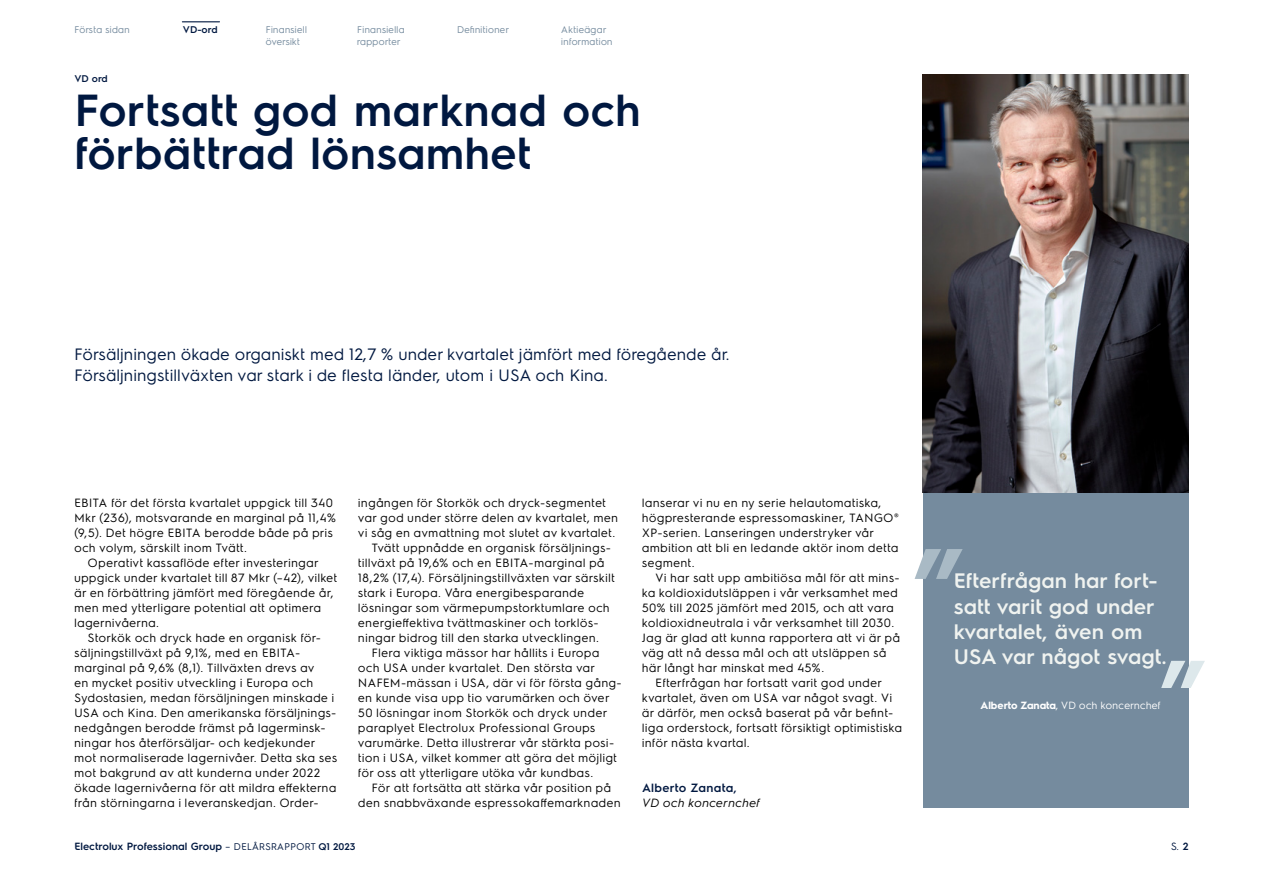
<style>
.page{position:relative;width:1263px;height:893px;background:#fff}
.page>*{position:absolute;margin:0;border:0;box-sizing:border-box;transform-origin:0 0}
.Rubrik_2{font:600 45px/43.5px "Electrolux Sans";color:#001840}
.Citat{font:600 21px/25.2px "Electrolux Sans";color:#f0f3f0}
.Ingress_11_pt{font:16.5px/21px "Electrolux Sans";color:#001840}
.Inbröd{font:12px/15px "Electrolux Sans";letter-spacing:.025em;color:#000}
.Bröd{font:12px/15px "Electrolux Sans";letter-spacing:.025em;color:#000}
.Bröd-2{font:italic 12px "Electrolux Sans";letter-spacing:.02em;color:#000}
.Bröd-3{font:600 12px "Electrolux Sans";letter-spacing:.02em;color:#001840}
.t1{font:600 10.5px "Electrolux Sans";color:#001840}
.Bildtext{font:10.5px "Electrolux Sans";color:#fff}
.t2{font:10.5px "Electrolux Sans";color:#001840}
.Pdf_huvud_introducti{font:9.75px/11.7px "Electrolux Sans";color:#758b9e}
.Pdf_huvud_markerad_i{font:600 9.75px "Electrolux Sans";color:#001840}
.s1{font-weight:700}
.s2{font-weight:400}
.s3{font-weight:400;font-size:9.75px}
.s4{font-size:9.75px}
.s5{font-weight:600}
</style>
<div class="page">
<hr style="left:182px;top:21px;width:37px;height:1px;background:#001840">
<div style="left:923px;top:74px;width:265px;height:734px;background:#758b9e"></div>
<img style="left:923px;top:74px;width:265px;height:418px">
<svg style="left:1161px;top:661px;width:44px;height:27px"></svg>
<svg style="left:915px;top:549px;width:48px;height:30px"></svg>
<p class="Pdf_huvud_introducti" style="left:74px;top:23px;width:57px">Första sidan</p>
<p class="Pdf_huvud_markerad_i" style="left:183px;top:23px;width:36px">VD-ord</p>
<p class="Pdf_huvud_introducti" style="left:266px;top:23px;width:43px">Finansiell översikt</p>
<p class="Pdf_huvud_introducti" style="left:357px;top:23px;width:49px">Finansiella rapporter</p>
<p class="Pdf_huvud_introducti" style="left:457px;top:23px;width:53px">Definitioner</p>
<p class="Pdf_huvud_introducti" style="left:561px;top:23px;width:53px">Aktieägar information</p>
<p class="Pdf_huvud_markerad_i" style="left:74px;top:72px;width:35px">VD ord</p>
<p class="Rubrik_2" style="left:74px;top:85px;width:568px">Fortsatt god marknad och förbättrad lönsamhet</p>
<p class="Ingress_11_pt" style="left:74px;top:342px;width:657px">Försäljningen ökade organiskt med 12,7 % under kvartalet jämfört med föregående år.<br>Försäljningstillväxten var stark i de flesta länder, utom i USA och Kina.</p>
<p class="Bröd" style="left:74px;top:495px;width:263px">EBITA för det första kvartalet uppgick till 340<br>Mkr (236), motsvarande en marginal på 11,4% (9,5). Det högre EBITA berodde både på pris och volym, särskilt inom Tvätt.</p>
<p class="Inbröd" style="left:74px;top:555px;width:265px;text-indent:14px">Operativt kassaflöde efter investeringar uppgick under kvartalet till 87 Mkr (–42), vilket är en förbättring jämfört med föregående år, men med ytterligare potential att optimera lagernivåerna.</p>
<p class="Inbröd" style="left:74px;top:630px;width:264px;text-indent:14px">Storkök och dryck hade en organisk för&shy;säljningstillväxt på 9,1%, med en EBITA&shy;marginal på 9,6% (8,1). Tillväxten drevs av<br>en mycket positiv utveckling i Europa och Sydostasien, medan försäljningen minskade i USA och Kina. Den amerikanska försäljnings&shy;nedgången berodde främst på lagerminsk&shy;ningar hos återförsäljar- och kedjekunder mot normaliserade lagernivåer. Detta ska ses mot bakgrund av att kunderna under 2022 ökade lagernivåerna för att mildra effekterna från störningarna i leveranskedjan. Order-</p>
<p class="Inbröd" style="left:358px;top:495px;width:262px">ingången för Storkök och dryck-segmentet var god under större delen av kvartalet, men vi såg en avmattning mot slutet av kvartalet.</p>
<p class="Inbröd" style="left:358px;top:540px;width:259px;text-indent:14px">Tvätt uppnådde en organisk försäljnings&shy;tillväxt på 19,6% och en EBITA-marginal på 18,2% (17,4). Försäljningstillväxten var särskilt stark i Europa. Våra energibesparande lösningar som värmepumpstorktumlare och energieffektiva tvättmaskiner och torklös&shy;ningar bidrog till den starka utvecklingen.</p>
<p class="Inbröd" style="left:358px;top:645px;width:265px;text-indent:14px">Flera viktiga mässor har hållits i Europa och USA under kvartalet. Den största var NAFEM-mässan i USA, där vi för första gång&shy;en kunde visa upp tio varumärken och över 50 lösningar inom Storkök och dryck under paraplyet Electrolux Professional Groups varumärke. Detta illustrerar vår stärkta posi&shy;tion i USA, vilket kommer att göra det möjligt för oss att ytterligare utöka vår kundbas.</p>
<p class="Inbröd" style="left:358px;top:780px;width:264px;text-align:center">För att fortsätta att stärka vår position på den snabbväxande espressokaffemarknaden</p>
<p class="Inbröd" style="left:642px;top:495px;width:259px">lanserar vi nu en ny serie helautomatiska, högpresterande espressomaskiner, TANGO® XP-serien. Lanseringen understryker vår ambition att bli en ledande aktör inom detta segment.</p>
<p class="Inbröd" style="left:642px;top:570px;width:260px;text-indent:14px">Vi har satt upp ambitiösa mål för att mins&shy;ka koldioxidutsläppen i vår verksamhet med 50% till 2025 jämfört med 2015, och att vara koldioxidneutrala i vår verksamhet till 2030.<br>Jag är glad att kunna rapportera att vi är på väg att nå dessa mål och att utsläppen så här långt har minskat med 45%.</p>
<p class="Inbröd" style="left:642px;top:675px;width:262px;text-indent:14px">Efterfrågan har fortsatt varit god under kvartalet, även om USA var något svagt. Vi är därför, men också baserat på vår befint&shy;liga orderstock, fortsatt försiktigt optimistiska inför nästa kvartal.</p>
<p class="Bröd-3" style="left:642px;top:780px;width:96px">Alberto Zanata,</p>
<p class="Bröd-2" style="left:642px;top:795px;width:120px">VD och koncernchef</p>
<p class="Citat" style="left:954px;top:567px;width:214px">Efterfrågan har fort&shy;satt varit god under kvartalet, även om<br>USA var något svagt.</p>
<p class="Bildtext" style="left:980px;top:698px;width:182px"><span class="s1">Alberto Zanata</span>, VD och koncernchef</p>
<p class="t1" style="left:74px;top:839px;width:283px">Electrolux Professional Group <span class="s2">–</span> <span class="s3">DELÅRSRAPPORT</span> <span class="s4">Q1 2023</span></p>
<p class="t2" style="left:1171px;top:839px;width:19px">S. <span class="s5">2</span></p>
</div>
